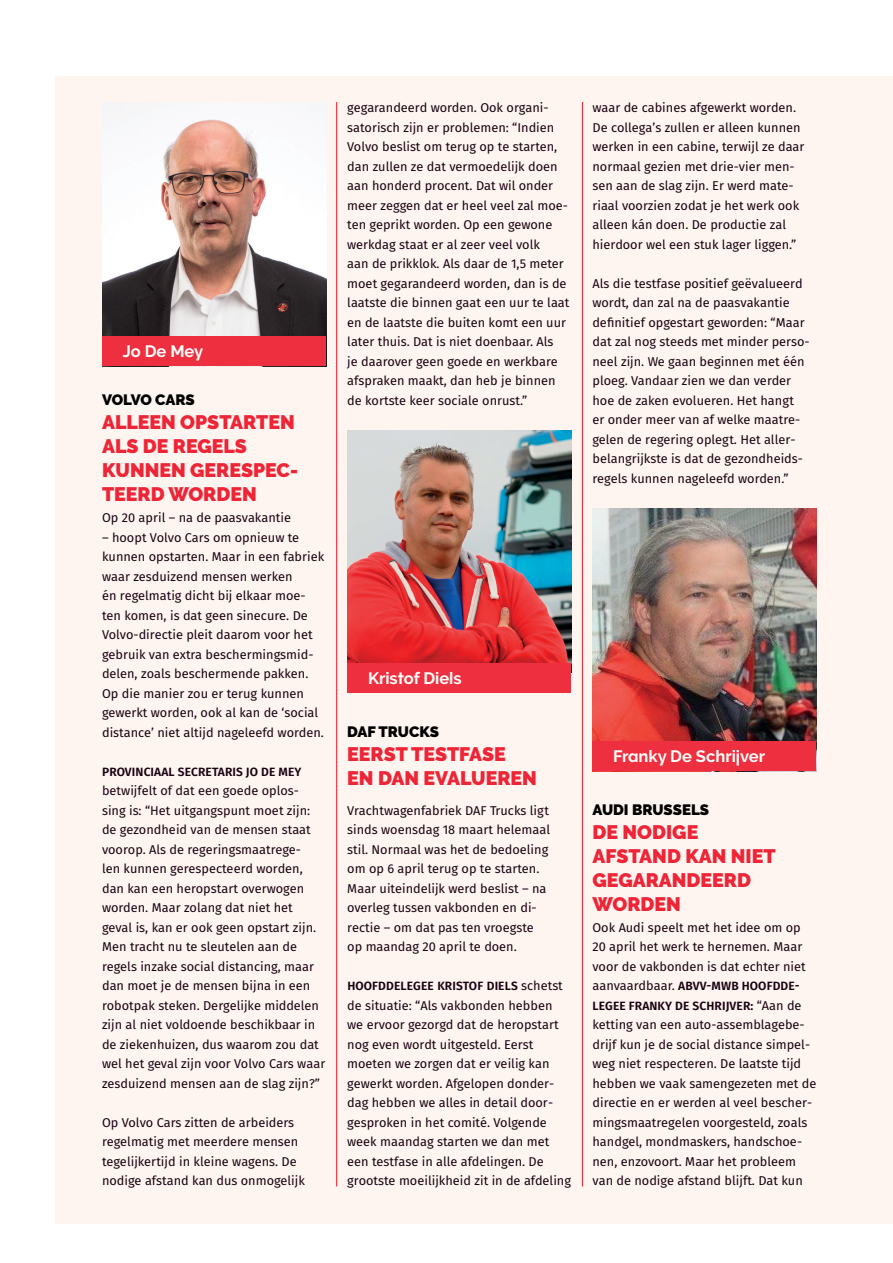
<style>
.page{position:relative;width:893px;height:1263px;background:#fff}
.page>*{position:absolute;margin:0;border:0;box-sizing:border-box;transform-origin:0 0}
.t1{font:900 19.5px/24px "Raleway";color:#ed2536}
.t2{font:700 16.5px "Raleway";color:#fffefa}
.t3{font:900 15px "Raleway";color:#000001}
.t4{font:12.75px/19.5px "Fira Sans";color:#1a0111}
.t5{font:600 12px/19.5px "Fira Sans";letter-spacing:.01em;color:#1a0111}
.s1{font-weight:400;font-size:12.75px}
</style>
<div class="page">
<div style="left:55px;top:77px;width:838px;height:1147px;background:#fef5f0"></div>
<hr style="left:336px;top:102px;width:1px;height:1084px;background:#ee2f40">
<hr style="left:582px;top:102px;width:1px;height:1084px;background:#ee2f40">
<img style="left:102px;top:103px;width:224px;height:233px">
<div style="left:102px;top:336px;width:224px;height:30px;background:#ee2f40"></div>
<img style="left:347px;top:430px;width:224px;height:233px">
<div style="left:347px;top:663px;width:224px;height:30px;background:#ee2f40"></div>
<img style="left:592px;top:508px;width:224px;height:233px">
<div style="left:592px;top:741px;width:224px;height:30px;background:#ee2f40"></div>
<p class="t2" style="left:123px;top:342px;width:82px">Jo De Mey</p>
<p class="t3" style="left:102px;top:391px;width:94px">VOLVO CARS</p>
<h1 class="t1" style="left:102px;top:410px;width:198px">ALLEEN OPSTARTEN<br>ALS DE REGELS<br>KUNNEN GERESPEC-<br>TEERD WORDEN</h1>
<p class="t4" style="left:102px;top:508px;width:190px">Op 20 april – na de paasvakantie</p>
<p class="t4" style="left:102px;top:527px;width:224px">– hoopt Volvo Cars om opnieuw te kunnen opstarten. Maar in een fabriek waar zesduizend mensen werken<br>én regelmatig dicht bij elkaar moe&shy;ten komen, is dat geen sinecure. De Volvo-directie pleit daarom voor het gebruik van extra beschermingsmid&shy;delen, zoals beschermende pakken.<br>Op die manier zou er terug kunnen gewerkt worden, ook al kan de ‘social distance’ niet altijd nageleefd worden.</p>
<p class="t5" style="left:102px;top:762px;width:201px">PROVINCIAAL SECRETARIS JO DE MEY</p>
<p class="t4" style="left:102px;top:781px;width:225px">betwijfelt of dat een goede oplos&shy;sing is: “Het uitgangspunt moet zijn: de gezondheid van de mensen staat voorop. Als de regeringsmaatrege-<br>len kunnen gerespecteerd worden, dan kan een heropstart overwogen worden. Maar zolang dat niet het geval is, kan er ook geen opstart zijn.<br>Men tracht nu te sleutelen aan de regels inzake social distancing, maar dan moet je de mensen bijna in een robotpak steken. Dergelijke middelen zijn al niet voldoende beschikbaar in de ziekenhuizen, dus waarom zou dat wel het geval zijn voor Volvo Cars waar zesduizend mensen aan de slag zijn?”</p>
<p class="t4" style="left:102px;top:1112px;width:204px">Op Volvo Cars zitten de arbeiders regelmatig met meerdere mensen tegelijkertijd in kleine wagens. De nodige afstand kan dus onmogelijk</p>
<p class="t4" style="left:347px;top:98px;width:224px">gegarandeerd worden. Ook organi&shy;satorisch zijn er problemen: “Indien Volvo beslist om terug op te starten, dan zullen ze dat vermoedelijk doen aan honderd procent. Dat wil onder meer zeggen dat er heel veel zal moe&shy;ten geprikt worden. Op een gewone werkdag staat er al zeer veel volk<br>aan de prikklok. Als daar de 1,5 meter moet gegarandeerd worden, dan is de laatste die binnen gaat een uur te laat en de laatste die buiten komt een uur later thuis. Dat is niet doenbaar. Als<br>je daarover geen goede en werkbare afspraken maakt, dan heb je binnen de kortste keer sociale onrust.”</p>
<p class="t4" style="left:592px;top:98px;width:213px">waar de cabines afgewerkt worden.<br>De collega’s zullen er alleen kunnen werken in een cabine, terwijl ze daar normaal gezien met drie-vier men&shy;sen aan de slag zijn. Er werd mate&shy;riaal voorzien zodat je het werk ook alleen kán doen. De productie zal hierdoor wel een stuk lager liggen.”</p>
<p class="t4" style="left:592px;top:274px;width:219px">Als die testfase positief geëvalueerd wordt, dan zal na de paasvakantie definitief opgestart geworden: “Maar dat zal nog steeds met minder perso&shy;neel zijn. We gaan beginnen met één ploeg. Vandaar zien we dan verder hoe de zaken evolueren. Het hangt<br>er onder meer van af welke maatre&shy;gelen de regering oplegt. Het aller&shy;belangrijkste is dat de gezondheids&shy;regels kunnen nageleefd worden.”</p>
<p class="t2" style="left:368px;top:669px;width:95px">Kristof Diels</p>
<p class="t3" style="left:347px;top:723px;width:93px">DAF TRUCKS</p>
<h1 class="t1" style="left:347px;top:742px;width:191px">EERST TESTFASE<br>EN DAN EVALUEREN</h1>
<p class="t4" style="left:347px;top:800px;width:204px">Vrachtwagenfabriek DAF Trucks ligt sinds woensdag 18 maart helemaal stil. Normaal was het de bedoeling om op 6 april terug op te starten.<br>Maar uiteindelijk werd beslist – na overleg tussen vakbonden en di&shy;rectie – om dat pas ten vroegste op maandag 20 april te doen.</p>
<p class="t5" style="left:347px;top:976px;width:217px">HOOFDDELEGEE KRISTOF DIELS <span class="s1">schetst</span></p>
<p class="t4" style="left:347px;top:995px;width:225px">de situatie: “Als vakbonden hebben we ervoor gezorgd dat de heropstart nog even wordt uitgesteld. Eerst moeten we zorgen dat er veilig kan gewerkt worden. Afgelopen donder&shy;dag hebben we alles in detail door&shy;gesproken in het comité. Volgende week maandag starten we dan met een testfase in alle afdelingen. De grootste moeilijkheid zit in de afdeling</p>
<p class="t2" style="left:613px;top:747px;width:153px">Franky De Schrijver</p>
<p class="t3" style="left:592px;top:801px;width:118px">AUDI BRUSSELS</p>
<h1 class="t1" style="left:592px;top:820px;width:185px">DE NODIGE<br>AFSTAND KAN NIET<br>GEGARANDEERD<br>WORDEN</h1>
<p class="t4" style="left:592px;top:917px;width:215px">Ook Audi speelt met het idee om op<br>20 april het werk te hernemen. Maar voor de vakbonden is dat echter niet</p>
<p class="t5" style="left:592px;top:976px;width:211px"><span class="s1">aanvaardbaar.</span> ABVV-MWB HOOFDDE-<br>LEGEE FRANKY DE SCHRIJVER: <span class="s1">“Aan de</span></p>
<p class="t4" style="left:592px;top:1015px;width:225px">ketting van een auto-assemblagebe&shy;drijf kun je de social distance simpel&shy;weg niet respecteren. De laatste tijd hebben we vaak samengezeten met de directie en er werden al veel bescher&shy;mingsmaatregelen voorgesteld, zoals handgel, mondmaskers, handschoe&shy;nen, enzovoort. Maar het probleem van de nodige afstand blijft. Dat kun</p>
</div>
